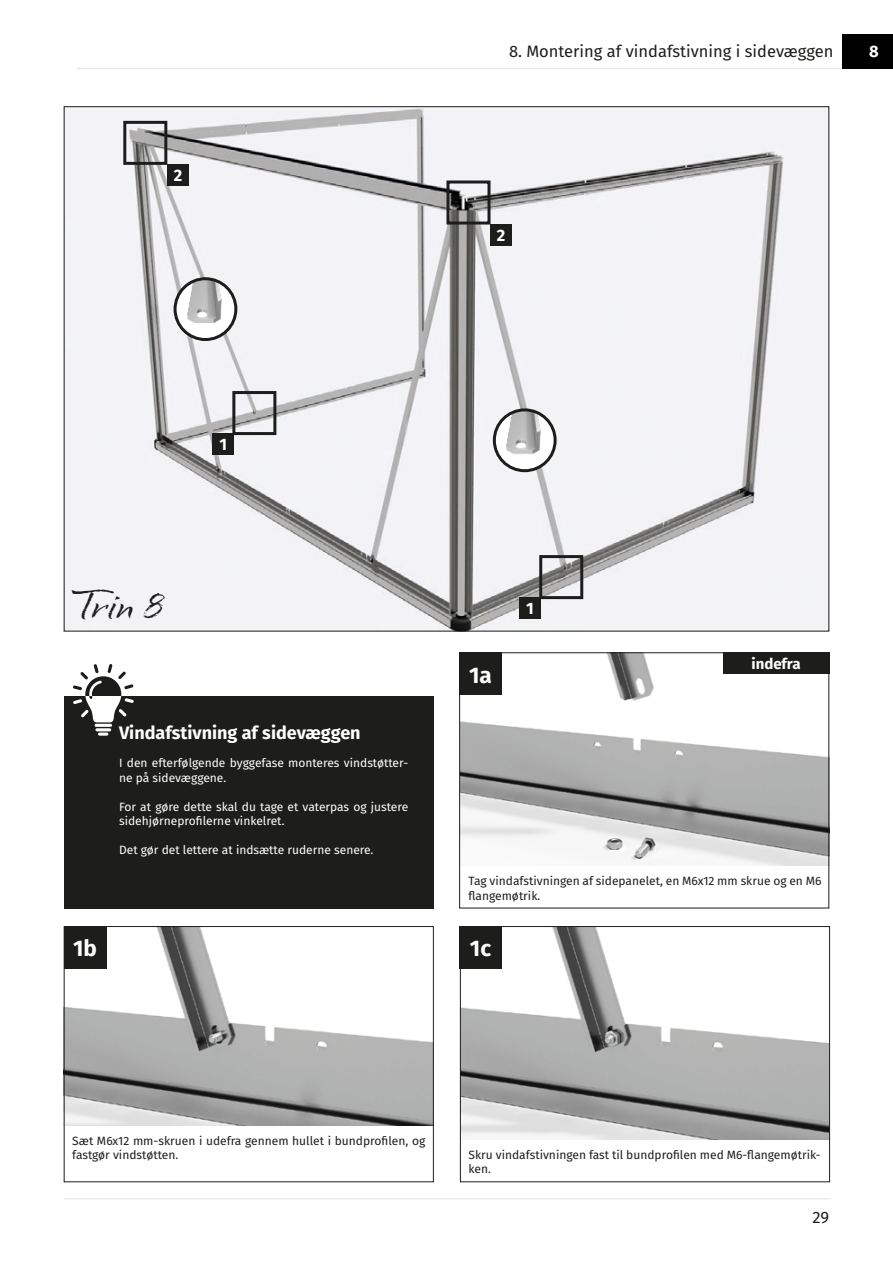
<style>
.page{position:relative;width:893px;height:1263px;background:#fff}
.page>*{position:absolute;margin:0;border:0;box-sizing:border-box;transform-origin:0 0}
.t1{font:expanded 45px "Cherry Blossoms";color:#1d1d1b}
.t2{font:700 22.5px "Fira Sans";color:#fff}
.t3{font:700 18px "Fira Sans";color:#fff}
.t4{font:16.5px "Fira Sans";color:#1d1d1b}
.t5{font:700 16.5px "Fira Sans";color:#fff}
.t6{font:700 15px "Fira Sans";color:#fff}
.t7{font:12px/14.4px "Fira Sans";color:#1d1d1b}
.t8{font:12px/14.4px "Fira Sans";color:#fff}
</style>
<div class="page">
<hr style="left:64px;top:1198px;width:765px;height:1px;background:#e4e3e3">
<img style="left:66px;top:108px;width:761px;height:521px">
<img style="left:494px;top:410px;width:61px;height:61px;border-radius:30px">
<div style="left:493px;top:408px;width:64px;height:64px;border:3px solid #1d1d1b;border-radius:50%"></div>
<img style="left:175px;top:279px;width:61px;height:60px;border-radius:30px">
<div style="left:174px;top:277px;width:63px;height:64px;border:3px solid #1d1d1b;border-radius:50%"></div>
<div style="left:123px;top:121px;width:44px;height:44px;border:3px solid #1d1d1b"></div>
<div style="left:167px;top:165px;width:22px;height:21px;background:#1d1d1b"></div>
<div style="left:232px;top:391px;width:44px;height:44px;border:3px solid #1d1d1b"></div>
<div style="left:213px;top:433px;width:21px;height:21px;background:#1d1d1b"></div>
<div style="left:446px;top:180px;width:44px;height:45px;border:3px solid #1d1d1b"></div>
<div style="left:490px;top:224px;width:22px;height:21px;background:#1d1d1b"></div>
<div style="left:539px;top:555px;width:44px;height:44px;border:3px solid #1d1d1b"></div>
<div style="left:519px;top:597px;width:22px;height:21px;background:#1d1d1b"></div>
<img style="left:461px;top:654px;width:366px;height:211px">
<img style="left:66px;top:928px;width:366px;height:197px">
<img style="left:462px;top:928px;width:366px;height:211px">
<div style="left:459px;top:652px;width:43px;height:43px;background:#1d1d1b"></div>
<div style="left:64px;top:926px;width:42px;height:43px;background:#1d1d1b"></div>
<div style="left:459px;top:926px;width:43px;height:43px;background:#1d1d1b"></div>
<div style="left:459px;top:652px;width:370px;height:256px;border:1px solid #1d1d1b"></div>
<div style="left:64px;top:926px;width:370px;height:256px;border:1px solid #1d1d1b"></div>
<div style="left:460px;top:926px;width:370px;height:256px;border:1px solid #1d1d1b"></div>
<div style="left:842px;top:35px;width:51px;height:34px;background:#000"></div>
<div style="left:723px;top:653px;width:106px;height:21px;background:#1d1d1b"></div>
<hr style="left:77px;top:68px;width:765px;height:1px;background:#e4e3e3">
<div style="left:64px;top:696px;width:370px;height:212px;background:#1d1d1b"></div>
<hr style="left:95px;top:724px;width:17px;height:3px;background:#fff;border-radius:2px">
<hr style="left:95px;top:728px;width:16px;height:3px;background:#fff;border-radius:2px">
<svg style="left:98px;top:732px;width:10px;height:4px"></svg>
<svg style="left:73px;top:664px;width:61px;height:58px"></svg>
<h3 class="t5" style="left:174px;top:162px;width:10px">2</h3>
<h3 class="t4" style="left:509px;top:39px;width:326px">8. Montering af vindafstivning i sidevæggen</h3>
<h3 class="t5" style="left:869px;top:38px;width:11px">8</h3>
<h3 class="t5" style="left:497px;top:221px;width:10px">2</h3>
<h3 class="t5" style="left:219px;top:430px;width:9px">1</h3>
<h1 class="t1" style="left:77px;top:575px;width:91px">Trin 8</h1>
<h3 class="t3" style="left:119px;top:717px;width:243px">Vindafstivning af sidevæggen</h3>
<p class="t8" style="left:119px;top:756px;width:291px">I den efterfølgende byggefase monteres vindstøtter&shy;ne på sidevæggene.</p>
<p class="t8" style="left:119px;top:799px;width:291px">For at gøre dette skal du tage et vaterpas og justere sidehjørneprofilerne vinkelret.</p>
<p class="t8" style="left:119px;top:842px;width:255px">Det gør det lettere at indsætte ruderne senere.</p>
<h2 class="t2" style="left:469px;top:656px;width:24px">1a</h2>
<h3 class="t5" style="left:526px;top:594px;width:9px">1</h3>
<p class="t6" style="left:751px;top:651px;width:51px">indefra</p>
<p class="t7" style="left:468px;top:873px;width:354px">Tag vindafstivningen af sidepanelet, en M6x12 mm skrue og en M6 flangemøtrik.</p>
<h2 class="t2" style="left:73px;top:930px;width:25px">1b</h2>
<h2 class="t2" style="left:470px;top:930px;width:23px">1c</h2>
<p class="t7" style="left:72px;top:1133px;width:354px">Sæt M6x12 mm-skruen i udefra gennem hullet i bundprofilen, og fastgør vindstøtten.</p>
<p class="t7" style="left:468px;top:1147px;width:354px">Skru vindafstivningen fast til bundprofilen med M6-flangemøtrik&shy;ken.</p>
<h3 class="t4" style="left:812px;top:1205px;width:18px">29</h3>
</div>
